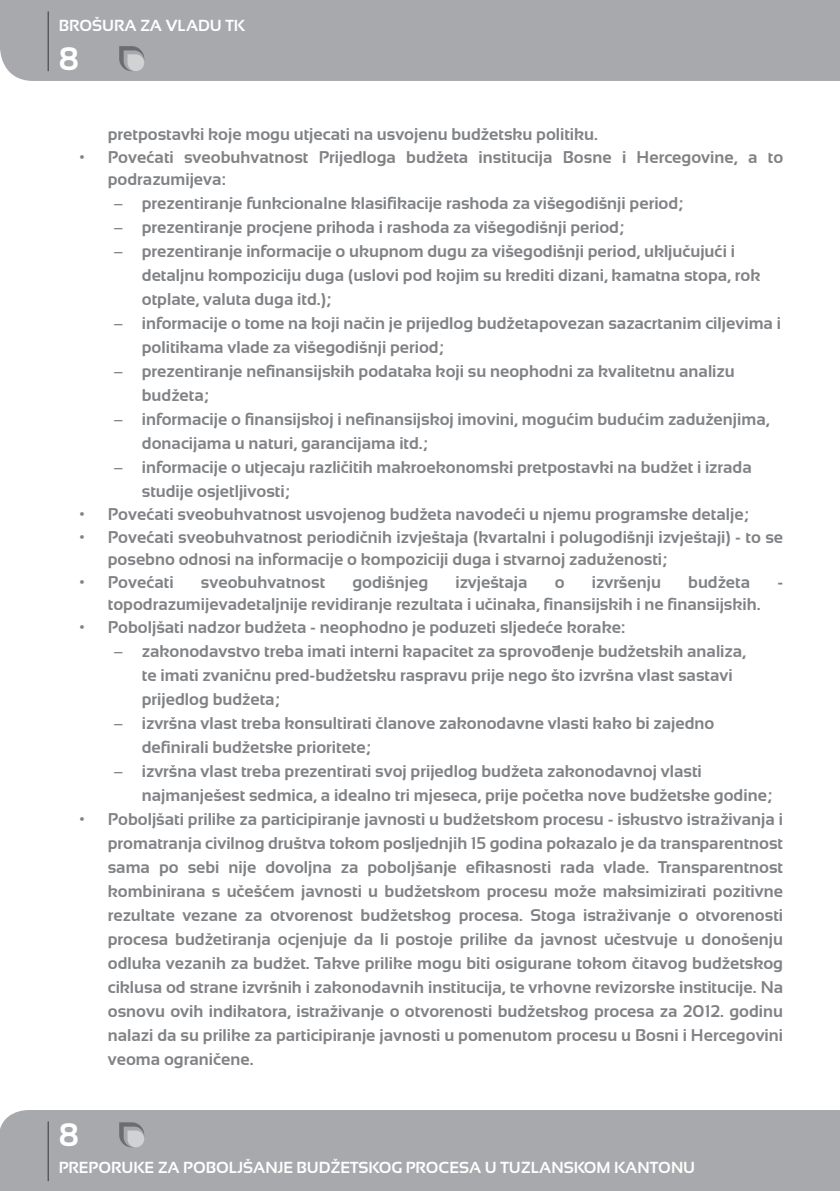
<style>
.page{position:relative;width:840px;height:1191px;background:#fff}
.page>*{position:absolute;margin:0;border:0;box-sizing:border-box;transform-origin:0 0}
.t1{font:700 32.4px "Sansation";color:#fff}
.t2{font:700 17px/24px "Sansation";color:#808285}
.t3{font:700 16px "Sansation";color:#fff}
.s1{font-weight:400}
</style>
<div class="page">
<div style="left:0;top:1110px;width:839px;height:81px;background:#a8a9ad"></div>
<div style="left:0;top:0;width:839px;height:81px;background:#a8a9ad"></div>
<hr style="left:47px;top:11px;width:2px;height:60px;background:#57585a">
<hr style="left:47px;top:1121px;width:2px;height:60px;background:#57585a">
<svg style="left:119px;top:46px;width:25px;height:25px"></svg>
<svg style="left:119px;top:1122px;width:25px;height:25px"></svg>
<p class="t3" style="left:59px;top:16px;width:188px">Brošura za vladu TK</p>
<h1 class="t1" style="left:59px;top:40px;width:22px">8</h1>
<p class="t2" style="left:108px;top:122px;width:491px">pretpostavki koje mogu utjecati na usvojenu budžetsku politiku.</p>
<p class="t2" style="left:108px;top:145px;width:676px;line-height:22.6px;text-indent:-28px">• Povećati sveobuhvatnost Prijedloga budžeta institucija Bosne i Hercegovine, a to podrazumijeva:</p>
<p class="t2" style="left:113px;top:191px;width:571px"><span class="s1">–</span> prezentiranje funkcionalne klasifikacije rashoda za višegodišnji period;</p>
<p class="t2" style="left:113px;top:215px;width:512px"><span class="s1">–</span> prezentiranje procjene prihoda i rashoda za višegodišnji period;</p>
<p class="t2" style="left:142px;top:239px;width:619px;text-indent:-28px"><span class="s1">–</span> prezentiranje informacije o ukupnom dugu za višegodišnji period, uključujući i detaljnu kompoziciju duga (uslovi pod kojim su krediti dizani, kamatna stopa, rok otplate, valuta duga itd.);</p>
<p class="t2" style="left:142px;top:311px;width:640px;text-indent:-28px"><span class="s1">–</span> informacije o tome na koji način je prijedlog budžetapovezan sazacrtanim ciljevima i politikama vlade za višegodišnji period;</p>
<p class="t2" style="left:142px;top:359px;width:594px;text-indent:-28px"><span class="s1">–</span> prezentiranje nefinansijskih podataka koji su neophodni za kvalitetnu analizu budžeta;</p>
<p class="t2" style="left:142px;top:407px;width:629px;text-indent:-28px"><span class="s1">–</span> informacije o finansijskoj i nefinansijskoj imovini, mogućim budućim zaduženjima, donacijama u naturi, garancijama itd.;</p>
<p class="t2" style="left:142px;top:455px;width:611px;text-indent:-28px"><span class="s1">–</span> informacije o utjecaju različitih makroekonomski pretpostavki na budžet i izrada studije osjetljivosti;</p>
<p class="t2" style="left:79px;top:502px;width:670px">• Povećati sveobuhvatnost usvojenog budžeta navodeći u njemu programske detalje;</p>
<p class="t2" style="left:108px;top:525px;width:676px;line-height:22.6px;text-indent:-28px">• Povećati sveobuhvatnost periodičnih izvještaja (kvartalni i polugodišnji izvještaji) - to se posebno odnosi na informacije o kompoziciji duga i stvarnoj zaduženosti;</p>
<p class="t2" style="left:79px;top:570px;width:96px">• Povećati</p>
<p class="t2" style="left:201px;top:570px;width:126px">sveobuhvatnost</p>
<p class="t2" style="left:352px;top:570px;width:77px">godišnjeg</p>
<p class="t2" style="left:455px;top:570px;width:74px">izvještaja</p>
<p class="t2" style="left:554px;top:570px;width:11px">o</p>
<p class="t2" style="left:591px;top:570px;width:71px">izvršenju</p>
<p class="t2" style="left:687px;top:570px;width:63px">budžeta</p>
<p class="t2" style="left:777px;top:570px;width:7px">-</p>
<p class="t2" style="left:108px;top:592px;width:654px">topodrazumijevadetaljnije revidiranje rezultata i učinaka, finansijskih i ne finansijskih.</p>
<p class="t2" style="left:79px;top:615px;width:547px">• Poboljšati nadzor budžeta - neophodno je poduzeti sljedeće korake:</p>
<p class="t2" style="left:142px;top:639px;width:605px;text-indent:-28px"><span class="s1">–</span> zakonodavstvo treba imati interni kapacitet za sprovođenje budžetskih analiza, te imati zvaničnu pred-budžetsku raspravu prije nego što izvršna vlast sastavi prijedlog budžeta;</p>
<p class="t2" style="left:142px;top:711px;width:573px;text-indent:-28px"><span class="s1">–</span> izvršna vlast treba konsultirati članove zakonodavne vlasti kako bi zajedno definirali budžetske prioritete;</p>
<p class="t2" style="left:142px;top:759px;width:631px;text-indent:-28px"><span class="s1">–</span> izvršna vlast treba prezentirati svoj prijedlog budžeta zakonodavnoj vlasti najmanješest sedmica, a idealno tri mjeseca, prije početka nove budžetske godine;</p>
<p class="t2" style="left:108px;top:807px;width:676px;text-align:justify;text-indent:-28px">• Poboljšati prilike za participiranje javnosti u budžetskom procesu - iskustvo istraživanja i promatranja civilnog društva tokom posljednjih 15 godina pokazalo je da transparentnost sama po sebi nije dovoljna za poboljšanje efikasnosti rada vlade. Transparentnost kombinirana s učešćem javnosti u budžetskom procesu može maksimizirati pozitivne rezultate vezane za otvorenost budžetskog procesa. Stoga istraživanje o otvorenosti procesa budžetiranja ocjenjuje da li postoje prilike da javnost učestvuje u donošenju odluka vezanih za budžet. Takve prilike mogu biti osigurane tokom čitavog budžetskog ciklusa od strane izvršnih i zakonodavnih institucija, te vrhovne revizorske institucije. Na osnovu ovih indikatora, istraživanje o otvorenosti budžetskog procesa za 2012. godinu nalazi da su prilike za participiranje javnosti u pomenutom procesu u Bosni i Hercegovini veoma ograničene.</p>
<h1 class="t1" style="left:59px;top:1116px;width:22px">8</h1>
<p class="t3" style="left:59px;top:1158px;width:637px">Preporuke za poboljšanje budžetskog procesa u Tuzlanskom kantonu</p>
</div>
